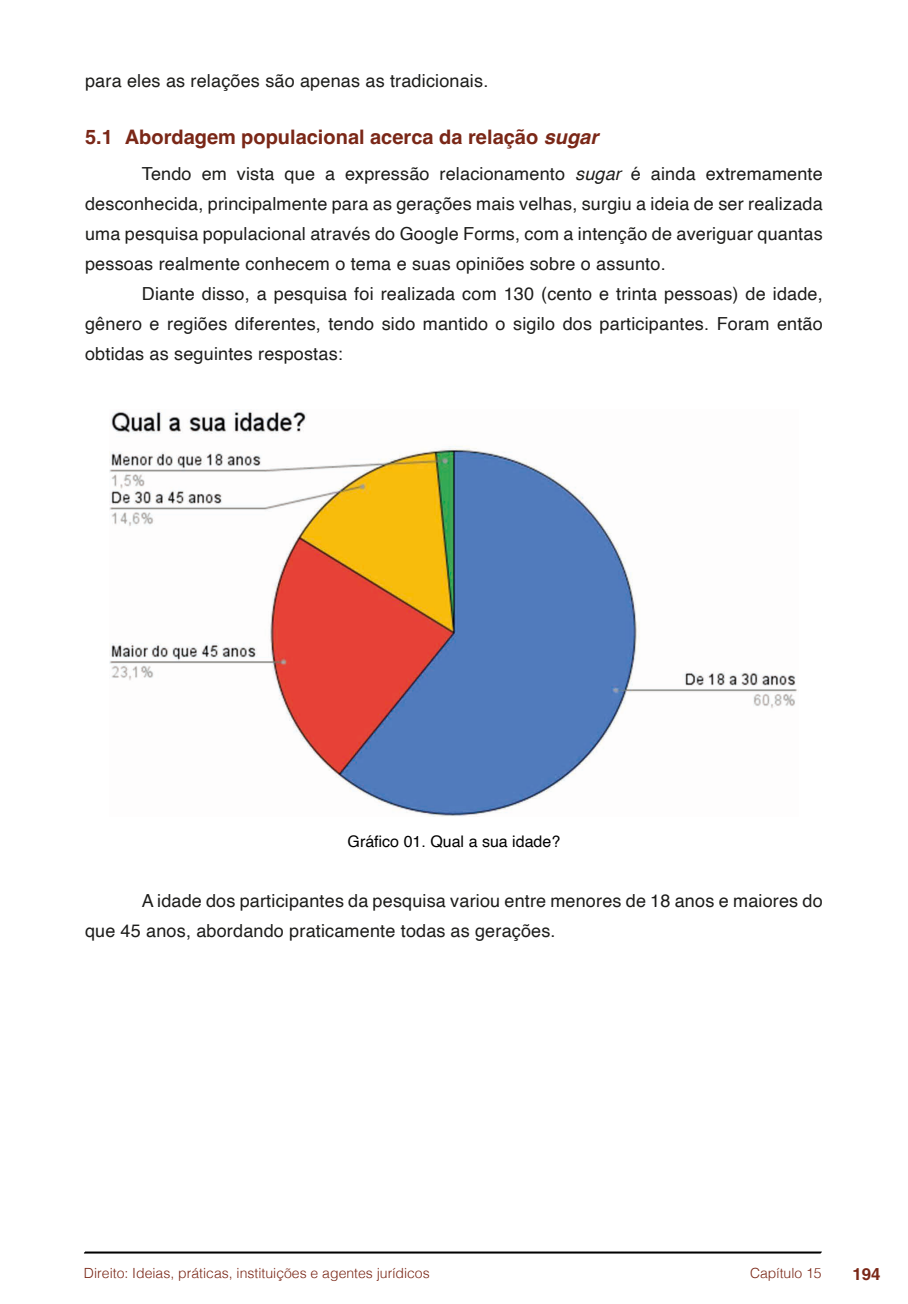
<style>
.page{position:relative;width:908px;height:1304px;background:#fff}
.page>*{position:absolute;margin:0;border:0;box-sizing:border-box;transform-origin:0 0}
.t1{font:700 20px "Helvetica";color:#7a2717}
.t2{font:18px/30px "Helvetica";letter-spacing:.01em;color:#1d1d1b;text-align:justify}
.t3{font:700 16.8px "Helvetica";color:#7a2717}
.t4{font:16px "Helvetica";color:#000}
.t5{font:300 14px "Helvetica";color:#7a2717}
.s1{font-style:italic}
</style>
<div class="page">
<svg style="left:84px;top:1251px;width:737px;height:3px;background:#515151"></svg>
<img style="left:109px;top:410px;width:688px;height:407px">
<p class="t2" style="left:85px;top:66px;width:404px">para eles as relações são apenas as tradicionais.</p>
<p class="t1" style="left:85px;top:125px;width:514px">5.1 Abordagem populacional acerca da relação <span class="s1">sugar</span></p>
<p class="t2" style="left:85px;top:159px;width:738px;text-indent:57px">Tendo em vista que a expressão relacionamento <span class="s1">sugar</span> é ainda extremamente desconhecida, principalmente para as gerações mais velhas, surgiu a ideia de ser realizada uma pesquisa populacional através do Google Forms, com a intenção de averiguar quantas pessoas realmente conhecem o tema e suas opiniões sobre o assunto.</p>
<p class="t2" style="left:85px;top:279px;width:738px;text-indent:57px">Diante disso, a pesquisa foi realizada com 130 (cento e trinta pessoas) de idade, gênero e regiões diferentes, tendo sido mantido o sigilo dos participantes. Foram então obtidas as seguintes respostas:</p>
<p class="t4" style="left:347px;top:829px;width:214px">Gráfico 01. Qual a sua idade?</p>
<p class="t2" style="left:85px;top:886px;width:738px;text-indent:57px">A idade dos participantes da pesquisa variou entre menores de 18 anos e maiores do que 45 anos, abordando praticamente todas as gerações.</p>
<p class="t5" style="left:84px;top:1261px;width:347px">Direito: Ideias, práticas, instituições e agentes jurídicos</p>
<p class="t5" style="left:749px;top:1261px;width:73px">Capítulo 15</p>
<p class="t3" style="left:851px;top:1264px;width:30px">194</p>
</div>
